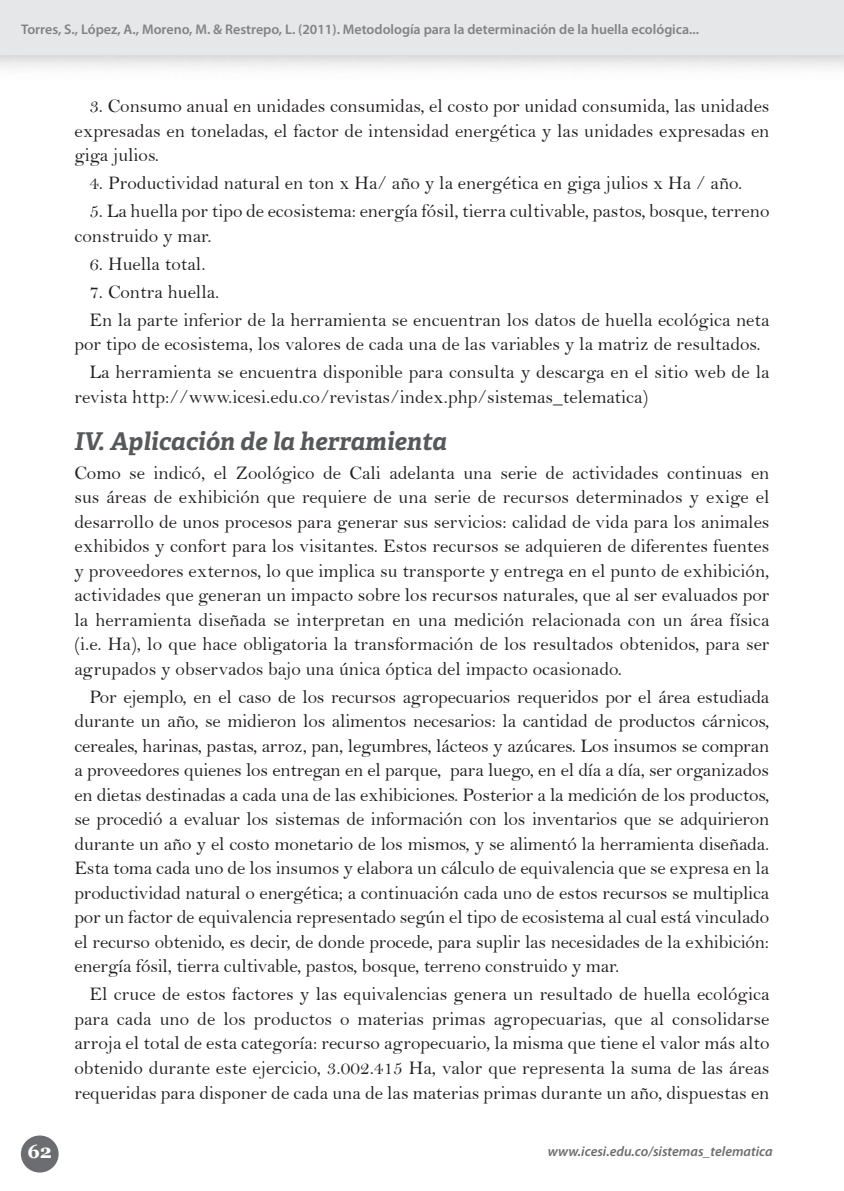
<style>
.page{position:relative;width:844px;height:1191px;background:#fff}
.page>*{position:absolute;margin:0;border:0;box-sizing:border-box;transform-origin:0 0}
.titulo{font:italic 700 24.5px "Adelle Basic";color:#57585a}
.parrafo{font:19.25px/24.5px "Bell";color:#231f20;text-align:justify}
.t1{font:700 19.25px "Georgia";color:#fff}
.datos_articulo{font:600 14px "Myriad Pro";color:#808285}
.t2{font:italic 600 14px "Myriad Pro";color:#6c6d70}
</style>
<div class="page">
<div style="left:0;top:0;width:843px;height:56px;background:#e6e7e9"></div>
<div style="left:21px;top:1135px;width:38px;height:37px;background:#6c6d70;border-radius:50%"></div>
<p class="datos_articulo" style="left:21px;top:21px;width:679px">Torres, S., López, A., Moreno, M. &amp; Restrepo, L. (2011). Metodología para la determinación de la huella ecológica...</p>
<p class="parrafo" style="left:74px;top:94px;width:696px;text-indent:15px">3. Consumo anual en unidades consumidas, el costo por unidad consumida, las unidades expresadas en toneladas, el factor de intensidad energética y las unidades expresadas en giga julios.</p>
<p class="parrafo" style="left:89px;top:171px;width:654px">4. Productividad natural en ton x Ha/ año y la energética en giga julios x Ha / año.</p>
<p class="parrafo" style="left:74px;top:199px;width:696px;text-indent:15px">5. La huella por tipo de ecosistema: energía fósil, tierra cultivable, pastos, bosque, terreno construido y mar.</p>
<p class="parrafo" style="left:89px;top:251px;width:118px">6. Huella total.</p>
<p class="parrafo" style="left:89px;top:279px;width:131px">7. Contra huella.</p>
<p class="parrafo" style="left:74px;top:307px;width:696px;text-indent:15px">En la parte inferior de la herramienta se encuentran los datos de huella ecológica neta por tipo de ecosistema, los valores de cada una de las variables y la matriz de resultados.</p>
<p class="parrafo" style="left:74px;top:359px;width:696px;text-indent:15px">La herramienta se encuentra disponible para consulta y descarga en el sitio web de la revista http://www.icesi.edu.co/revistas/index.php/sistemas_telematica)</p>
<p class="titulo" style="left:74px;top:426px;width:374px">IV. Aplicación de la herramienta</p>
<p class="parrafo" style="left:74px;top:460px;width:696px">Como se indicó, el Zoológico de Cali adelanta una serie de actividades continuas en sus áreas de exhibición que requiere de una serie de recursos determinados y exige el desarrollo de unos procesos para generar sus servicios: calidad de vida para los animales exhibidos y confort para los visitantes. Estos recursos se adquieren de diferentes fuentes y proveedores externos, lo que implica su transporte y entrega en el punto de exhibición, actividades que generan un impacto sobre los recursos naturales, que al ser evaluados por la herramienta diseñada se interpretan en una medición relacionada con un área física (i.e. Ha), lo que hace obligatoria la transformación de los resultados obtenidos, para ser agrupados y observados bajo una única óptica del impacto ocasionado.</p>
<p class="parrafo" style="left:74px;top:684px;width:696px;text-indent:15px">Por ejemplo, en el caso de los recursos agropecuarios requeridos por el área estudiada durante un año, se midieron los alimentos necesarios: la cantidad de productos cárnicos, cereales, harinas, pastas, arroz, pan, legumbres, lácteos y azúcares. Los insumos se compran a proveedores quienes los entregan en el parque, para luego, en el día a día, ser organizados en dietas destinadas a cada una de las exhibiciones. Posterior a la medición de los productos, se procedió a evaluar los sistemas de información con los inventarios que se adquirieron durante un año y el costo monetario de los mismos, y se alimentó la herramienta diseñada.<br>Esta toma cada uno de los insumos y elabora un cálculo de equivalencia que se expresa en la productividad natural o energética; a continuación cada uno de estos recursos se multiplica por un factor de equivalencia representado según el tipo de ecosistema al cual está vinculado el recurso obtenido, es decir, de donde procede, para suplir las necesidades de la exhibición: energía fósil, tierra cultivable, pastos, bosque, terreno construido y mar.</p>
<p class="parrafo" style="left:74px;top:982px;width:696px;text-indent:15px">El cruce de estos factores y las equivalencias genera un resultado de huella ecológica para cada uno de los productos o materias primas agropecuarias, que al consolidarse arroja el total de esta categoría: recurso agropecuario, la misma que tiene el valor más alto obtenido durante este ejercicio, 3.002.415 Ha, valor que representa la suma de las áreas requeridas para disponer de cada una de las materias primas durante un año, dispuestas en</p>
<p class="t1" style="left:27px;top:1138px;width:26px">62</p>
<p class="t2" style="left:547px;top:1142px;width:226px">www.icesi.edu.co/sistemas_telematica</p>
</div>
